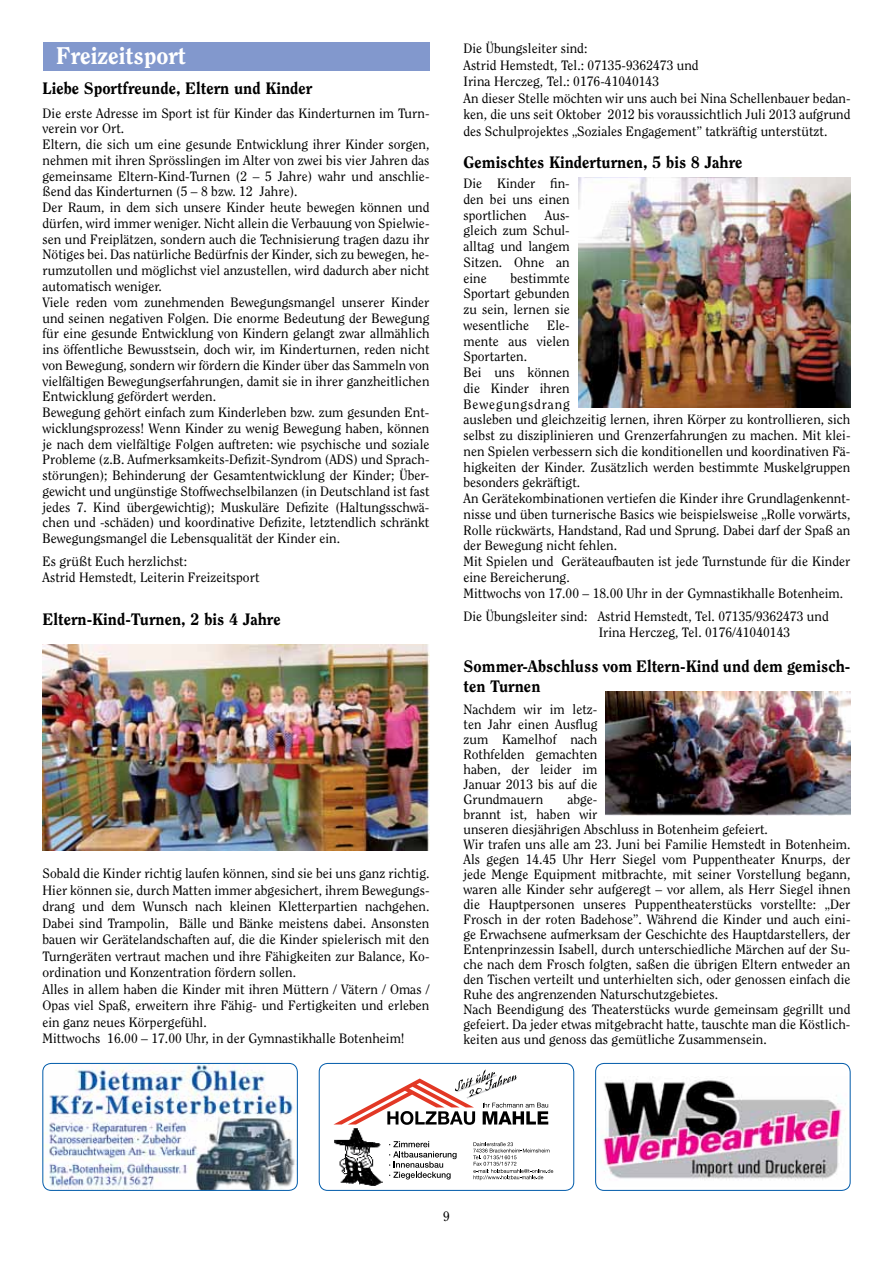
<style>
.page{position:relative;width:893px;height:1263px;background:#fff}
.page>*{position:absolute;margin:0;border:0;box-sizing:border-box;transform-origin:0 0}
.t1{font:800 24px "Clearface";color:#fff}
.t2{font:800 16.5px/19.5px "Clearface";color:#000}
.t3{font:13.5px/15.8px "Clearface";color:#000}
</style>
<div class="page">
<img style="left:43px;top:1063px;width:254px;height:127px">
<div style="left:43px;top:1063px;width:255px;height:128px;border:1px solid #005baa;border-radius:9px"></div>
<img style="left:334px;top:1128px;width:49px;height:58px">
<svg style="left:389px;top:1141px;width:68px;height:38px"></svg>
<svg style="left:473px;top:1142px;width:80px;height:38px"></svg>
<svg style="left:333px;top:1069px;width:215px;height:56px"></svg>
<div style="left:319px;top:1063px;width:255px;height:128px;border:1px solid #005baa;border-radius:9px"></div>
<img style="left:597px;top:1076px;width:249px;height:110px">
<div style="left:595px;top:1063px;width:255px;height:128px;border:1px solid #005baa;border-radius:9px"></div>
<img style="left:43px;top:645px;width:386px;height:206px">
<img style="left:578px;top:178px;width:272px;height:229px">
<img style="left:606px;top:692px;width:244px;height:124px">
<div style="left:43px;top:43px;width:386px;height:28px;background:#8298cd"></div>
<h1 class="t1" style="left:56px;top:41px;width:131px">Freizeitsport</h1>
<p class="t2" style="left:43px;top:79px;width:271px">Liebe Sportfreunde, Eltern und Kinder</p>
<p class="t3" style="left:43px;top:105px;width:388px">Die erste Adresse im Sport ist für Kinder das Kinderturnen im Turn&shy;verein vor Ort.<br>Eltern, die sich um eine gesunde Entwicklung ihrer Kinder sorgen, nehmen mit ihren Sprösslingen im Alter von zwei bis vier Jahren das gemeinsame Eltern-Kind-Turnen (2 – 5 Jahre) wahr und anschlie&shy;ßend das Kinderturnen (5 – 8 bzw. 12 Jahre).<br>Der Raum, in dem sich unsere Kinder heute bewegen können und dürfen, wird immer weniger. Nicht allein die Verbauung von Spielwie&shy;sen und Freiplätzen, sondern auch die Technisierung tragen dazu ihr Nötiges bei. Das natürliche Bedürfnis der Kinder, sich zu bewegen, he&shy;rumzutollen und möglichst viel anzustellen, wird dadurch aber nicht automatisch weniger.<br>Viele reden vom zunehmenden Bewegungsmangel unserer Kinder und seinen negativen Folgen. Die enorme Bedeutung der Bewegung für eine gesunde Entwicklung von Kindern gelangt zwar allmählich ins öffentliche Bewusstsein, doch wir, im Kinderturnen, reden nicht von Bewegung, sondern wir fördern die Kinder über das Sammeln von vielfältigen Bewegungserfahrungen, damit sie in ihrer ganzheitlichen Entwicklung gefördert werden.<br>Bewegung gehört einfach zum Kinderleben bzw. zum gesunden Ent&shy;wicklungsprozess! Wenn Kinder zu wenig Bewegung haben, können je nach dem vielfältige Folgen auftreten: wie psychische und soziale Probleme (z.B. Aufmerksamkeits-Defizit-Syndrom (ADS) und Sprach&shy;störungen); Behinderung der Gesamtentwicklung der Kinder; Über&shy;gewicht und ungünstige Stoffwechselbilanzen (in Deutschland ist fast jedes 7. Kind übergewichtig); Muskuläre Defizite (Haltungsschwä&shy;chen und -schäden) und koordinative Defizite, letztendlich schränkt Bewegungsmangel die Lebensqualität der Kinder ein.</p>
<p class="t3" style="left:43px;top:552px;width:218px;line-height:16.5px">Es grüßt Euch herzlichst:<br>Astrid Hemstedt, Leiterin Freizeitsport</p>
<p class="t2" style="left:43px;top:609px;width:240px">Eltern-Kind-Turnen, 2 bis 4 Jahre</p>
<p class="t3" style="left:43px;top:865px;width:388px;line-height:16.5px">Sobald die Kinder richtig laufen können, sind sie bei uns ganz richtig.<br>Hier können sie, durch Matten immer abgesichert, ihrem Bewegungs&shy;drang und dem Wunsch nach kleinen Kletterpartien nachgehen.<br>Dabei sind Trampolin, Bälle und Bänke meistens dabei. Ansonsten bauen wir Gerätelandschaften auf, die die Kinder spielerisch mit den Turngeräten vertraut machen und ihre Fähigkeiten zur Balance, Ko&shy;ordination und Konzentration fördern sollen.<br>Alles in allem haben die Kinder mit ihren Müttern / Vätern / Omas / Opas viel Spaß, erweitern ihre Fähig- und Fertigkeiten und erleben ein ganz neues Körpergefühl.<br>Mittwochs 16.00 – 17.00 Uhr, in der Gymnastikhalle Botenheim!</p>
<p class="t3" style="left:463px;top:40px;width:388px;line-height:16.5px">Die Übungsleiter sind:<br>Astrid Hemstedt, Tel.: 07135-9362473 und<br>Irina Herczeg, Tel.: 0176-41040143<br>An dieser Stelle möchten wir uns auch bei Nina Schellenbauer bedan&shy;ken, die uns seit Oktober 2012 bis voraussichtlich Juli 2013 aufgrund des Schulprojektes „Soziales Engagement” tatkräftig unterstützt.</p>
<p class="t2" style="left:463px;top:152px;width:280px">Gemischtes Kinderturnen, 5 bis 8 Jahre</p>
<p class="t3" style="left:463px;top:175px;width:108px;text-align:justify">Die Kinder fin&shy;den bei uns einen sportlichen</p>
<p class="t3" style="left:463px;top:207px;width:108px;text-align:justify;text-indent:81px">Aus&shy;gleich zum Schul&shy;alltag und langem Sitzen. Ohne an eine</p>
<p class="t3" style="left:463px;top:270px;width:108px;text-align:justify;text-indent:47px">bestimmte Sportart gebunden zu sein, lernen sie wesentliche</p>
<p class="t3" style="left:463px;top:317px;width:388px;text-indent:84px">Ele-<br>mente aus vielen<br>Sportarten.<br>Bei uns können<br>die Kinder ihren<br>Bewegungsdrang<br>ausleben und gleichzeitig lernen, ihren Körper zu kontrollieren, sich selbst zu disziplinieren und Grenzerfahrungen zu machen. Mit klei&shy;nen Spielen verbessern sich die konditionellen und koordinativen Fä&shy;higkeiten der Kinder. Zusätzlich werden bestimmte Muskelgruppen besonders gekräftigt.<br>An Gerätekombinationen vertiefen die Kinder ihre Grundlagenkennt&shy;nisse und üben turnerische Basics wie beispielsweise „Rolle vorwärts, Rolle rückwärts, Handstand, Rad und Sprung. Dabei darf der Spaß an der Bewegung nicht fehlen.<br>Mit Spielen und Geräteaufbauten ist jede Turnstunde für die Kinder eine Bereicherung.<br>Mittwochs von 17.00 – 18.00 Uhr in der Gymnastikhalle Botenheim.</p>
<p class="t3" style="left:599px;top:608px;width:231px;line-height:16.5px;text-indent:-135px">Die Übungsleiter sind: Astrid Hemstedt, Tel. 07135/9362473 und<br>Irina Herczeg, Tel. 0176/41040143</p>
<p class="t2" style="left:463px;top:656px;width:388px">Sommer-Abschluss vom Eltern-Kind und dem gemisch&shy;ten Turnen</p>
<p class="t3" style="left:463px;top:702px;width:135px;line-height:15px;text-align:justify">Nachdem wir im letz&shy;ten Jahr einen Ausflug zum Kamelhof nach Rothfelden gemachten haben, der leider im Januar 2013 bis auf die Grundmauern</p>
<p class="t3" style="left:463px;top:791px;width:388px;line-height:15px;text-indent:104px">abge-<br>brannt ist, haben wir<br>unseren diesjährigen Abschluss in Botenheim gefeiert.<br>Wir trafen uns alle am 23. Juni bei Familie Hemstedt in Botenheim.<br>Als gegen 14.45 Uhr Herr Siegel vom Puppentheater Knurps, der jede Menge Equipment mitbrachte, mit seiner Vorstellung begann, waren alle Kinder sehr aufgeregt – vor allem, als Herr Siegel ihnen die Hauptpersonen unseres Puppentheaterstücks vorstellte: „Der Frosch in der roten Badehose”. Während die Kinder und auch eini&shy;ge Erwachsene aufmerksam der Geschichte des Hauptdarstellers, der Entenprinzessin Isabell, durch unterschiedliche Märchen auf der Su&shy;che nach dem Frosch folgten, saßen die übrigen Eltern entweder an den Tischen verteilt und unterhielten sich, oder genossen einfach die Ruhe des angrenzenden Naturschutzgebietes.<br>Nach Beendigung des Theaterstücks wurde gemeinsam gegrillt und gefeiert. Da jeder etwas mitgebracht hatte, tauschte man die Köstlich&shy;keiten aus und genoss das gemütliche Zusammensein.</p>
<p class="t3" style="left:443px;top:1208px;width:8px">9</p>
</div>
